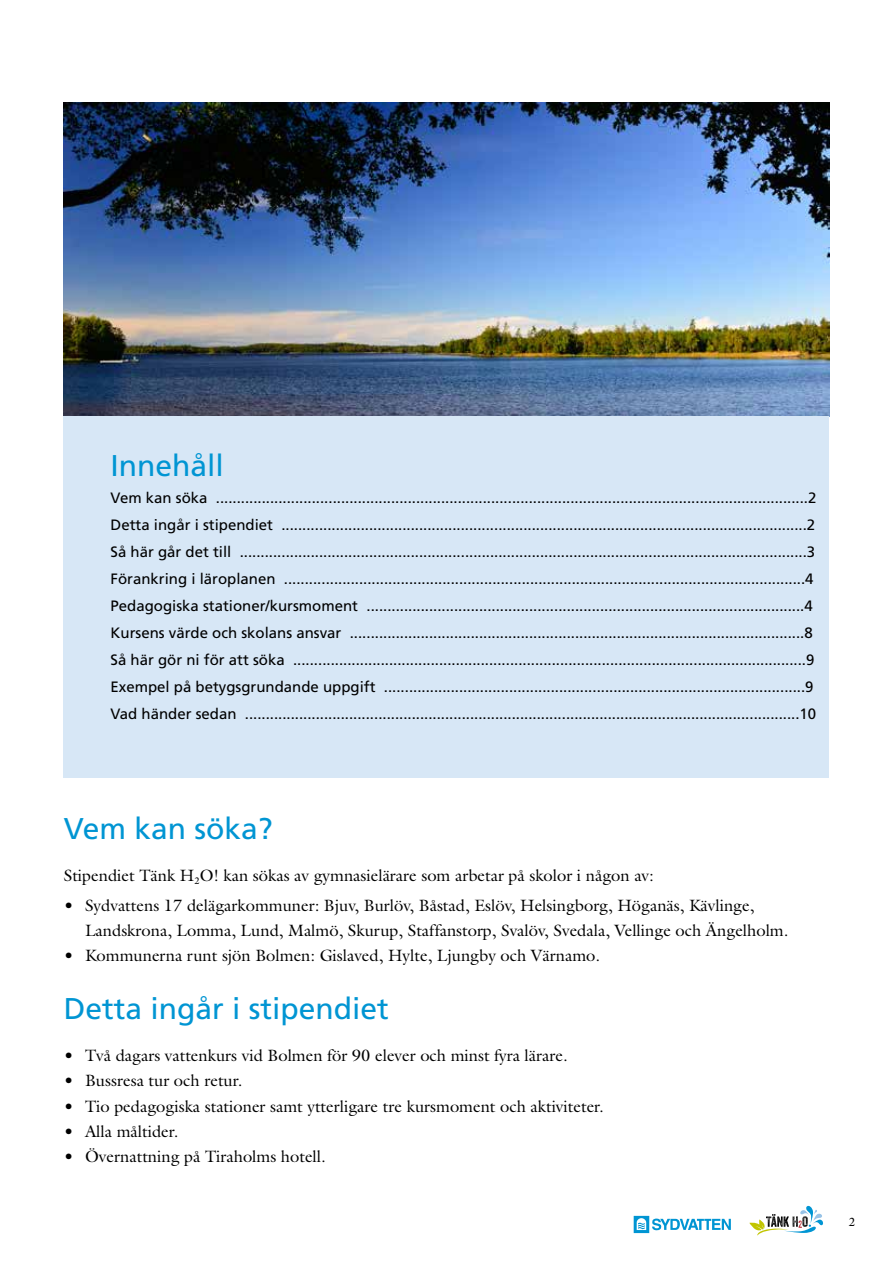
<style>
.page{position:relative;width:893px;height:1263px;background:#fff}
.page>*{position:absolute;margin:0;border:0;box-sizing:border-box;transform-origin:0 0}
.t1{font:30px "Frutiger LT Std";color:#0095d3}
.t2{font:16.5px/25.2px "Galliard";color:#000}
.t3{font:15px/27px "Frutiger LT Std";color:#000}
.t4{font:12px "Galliard";color:#000}
</style>
<div class="page">
<svg style="left:749px;top:1205px;width:74px;height:31px"></svg>
<svg style="left:634px;top:1216px;width:15px;height:17px"></svg>
<svg style="left:652px;top:1218px;width:79px;height:12px"></svg>
<svg style="left:637px;top:1218px;width:9px;height:12px"></svg>
<img style="left:64px;top:102px;width:765px;height:315px">
<div style="left:64px;top:417px;width:765px;height:361px;background:#d7e7f6"></div>
<h1 class="t1" style="left:111px;top:448px;width:115px">Innehåll</h1>
<p class="t3" style="left:111px;top:484px;width:707px">Vem kan söka ..............................................................................................................................................2<br>Detta ingår i stipendiet ..............................................................................................................................2<br>Så här går det till ........................................................................................................................................3<br>Förankring i läroplanen .............................................................................................................................4<br>Pedagogiska stationer/kursmoment .........................................................................................................4<br>Kursens värde och skolans ansvar .............................................................................................................8<br>Så här gör ni för att söka ...........................................................................................................................9<br>Exempel på betygsgrundande uppgift .....................................................................................................9<br>Vad händer sedan .....................................................................................................................................10</p>
<h1 class="t1" style="left:64px;top:811px;width:210px">Vem kan söka?</h1>
<p class="t2" style="left:64px;top:863px;width:591px">Stipendiet Tänk H<sub>2</sub>O! kan sökas av gymnasielärare som arbetar på skolor i någon av:</p>
<p class="t2" style="left:85px;top:892px;width:705px;text-indent:-21px">• Sydvattens 17 delägarkommuner: Bjuv, Burlöv, Båstad, Eslöv, Helsingborg, Höganäs, Kävlinge,<br>Landskrona, Lomma, Lund, Malmö, Skurup, Staffanstorp, Svalöv, Svedala, Vellinge och Ängelholm.</p>
<p class="t2" style="left:64px;top:943px;width:538px">• Kommunerna runt sjön Bolmen: Gislaved, Hylte, Ljungby och Värnamo.</p>
<h1 class="t1" style="left:64px;top:991px;width:327px">Detta ingår i stipendiet</h1>
<p class="t2" style="left:64px;top:1043px;width:505px">• Två dagars vattenkurs vid Bolmen för 90 elever och minst fyra lärare.</p>
<p class="t2" style="left:64px;top:1068px;width:180px">• Bussresa tur och retur.</p>
<p class="t2" style="left:64px;top:1093px;width:542px">• Tio pedagogiska stationer samt ytterligare tre kursmoment och aktiviteter.</p>
<p class="t2" style="left:64px;top:1118px;width:116px">• Alla måltider.</p>
<p class="t2" style="left:64px;top:1144px;width:264px">• Övernattning på Tiraholms hotell.</p>
<p class="t4" style="left:849px;top:1214px;width:8px">2</p>
</div>
